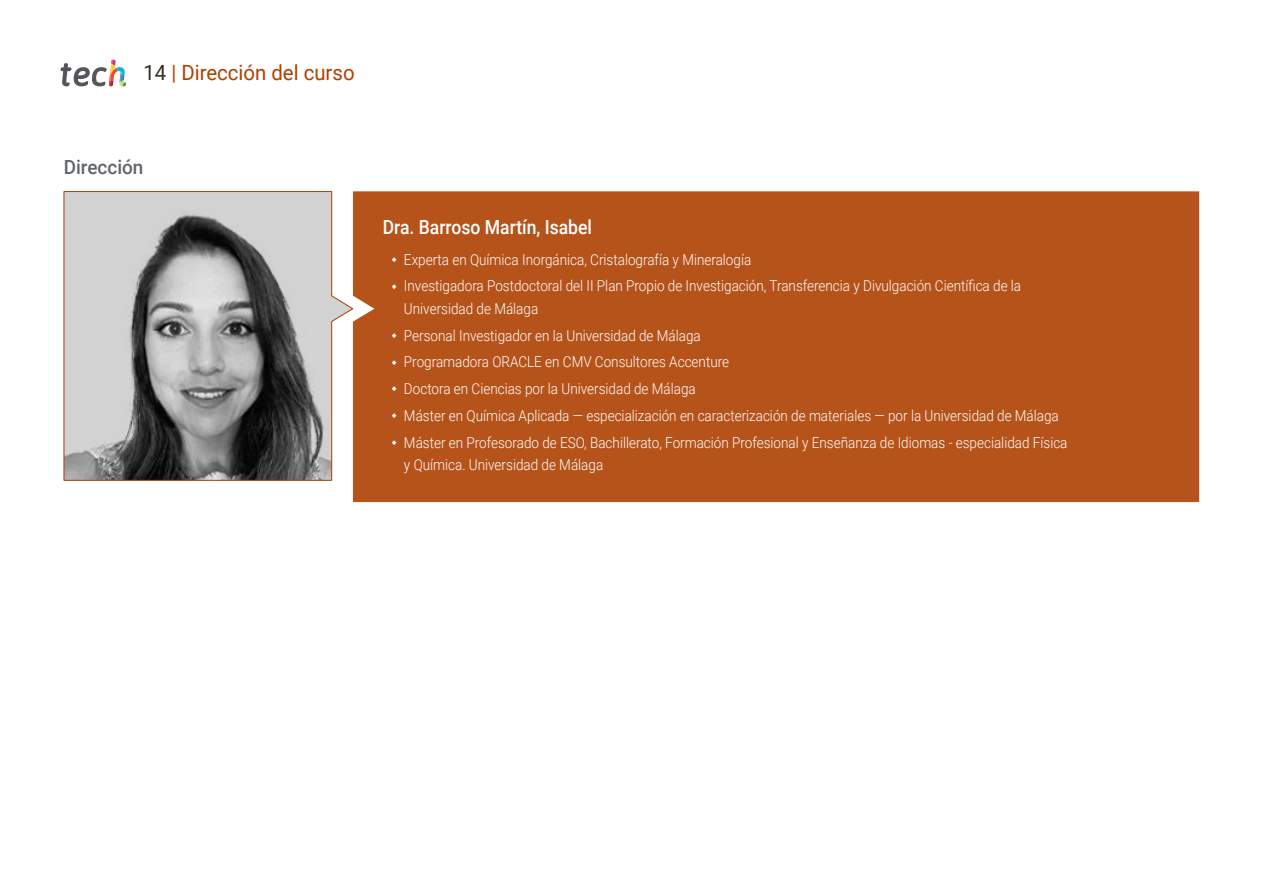
<style>
.page{position:relative;width:1263px;height:893px;background:#fff}
.page>*{position:absolute;margin:0;border:0;box-sizing:border-box;transform-origin:0 0}
.t1{font:21px "Roboto";color:#ae4000}
.t2{font:500 19.5px "Roboto";color:#fff;scale:.9 1}
.t3{font:500 19.5px "Roboto";color:#61646a}
.t4{font:300 15px/26.7px "Roboto";color:#fff;scale:.9 1}
.s1{color:#312e20}
</style>
<div class="page">
<svg style="left:61px;top:60px;width:65px;height:27px"></svg>
<div style="left:353px;top:191px;width:846px;height:311px;background:#b6531a"></div>
<svg style="left:64px;top:191px;width:289px;height:290px;background:#a09e9e"></svg>
<svg style="left:392px;top:257px;width:5px;height:5px"></svg>
<svg style="left:392px;top:284px;width:5px;height:5px"></svg>
<svg style="left:392px;top:333px;width:5px;height:5px"></svg>
<svg style="left:392px;top:360px;width:5px;height:5px"></svg>
<svg style="left:392px;top:386px;width:5px;height:5px"></svg>
<svg style="left:392px;top:413px;width:5px;height:5px"></svg>
<svg style="left:392px;top:440px;width:5px;height:5px"></svg>
<h1 class="t1" style="left:144px;top:57px;width:213px"><span class="s1">14</span> | Dirección del curso</h1>
<h2 class="t3" style="left:64px;top:154px;width:81px">Dirección</h2>
<h2 class="t2" style="left:383px;top:213px;width:234px">Dra. Barroso Martín, Isabel</h2>
<p class="t4" style="left:404px;top:245px;width:687px">Experta en Química Inorgánica, Cristalografía y Mineralogía<br>Investigadora Postdoctoral del II Plan Propio de Investigación, Transferencia y Divulgación Científica de la</p>
<p class="t4" style="left:404px;top:294px;width:739px">Universidad de Málaga<br>Personal Investigador en la Universidad de Málaga<br>Programadora ORACLE en CMV Consultores Accenture<br>Doctora en Ciencias por la Universidad de Málaga<br>Máster en Química Aplicada — especialización en caracterización de materiales — por la Universidad de Málaga Máster en Profesorado de ESO, Bachillerato, Formación Profesional y Enseñanza de Idiomas - especialidad Física</p>
<p class="t4" style="left:404px;top:451px;width:223px">y Química. Universidad de Málaga</p>
</div>
